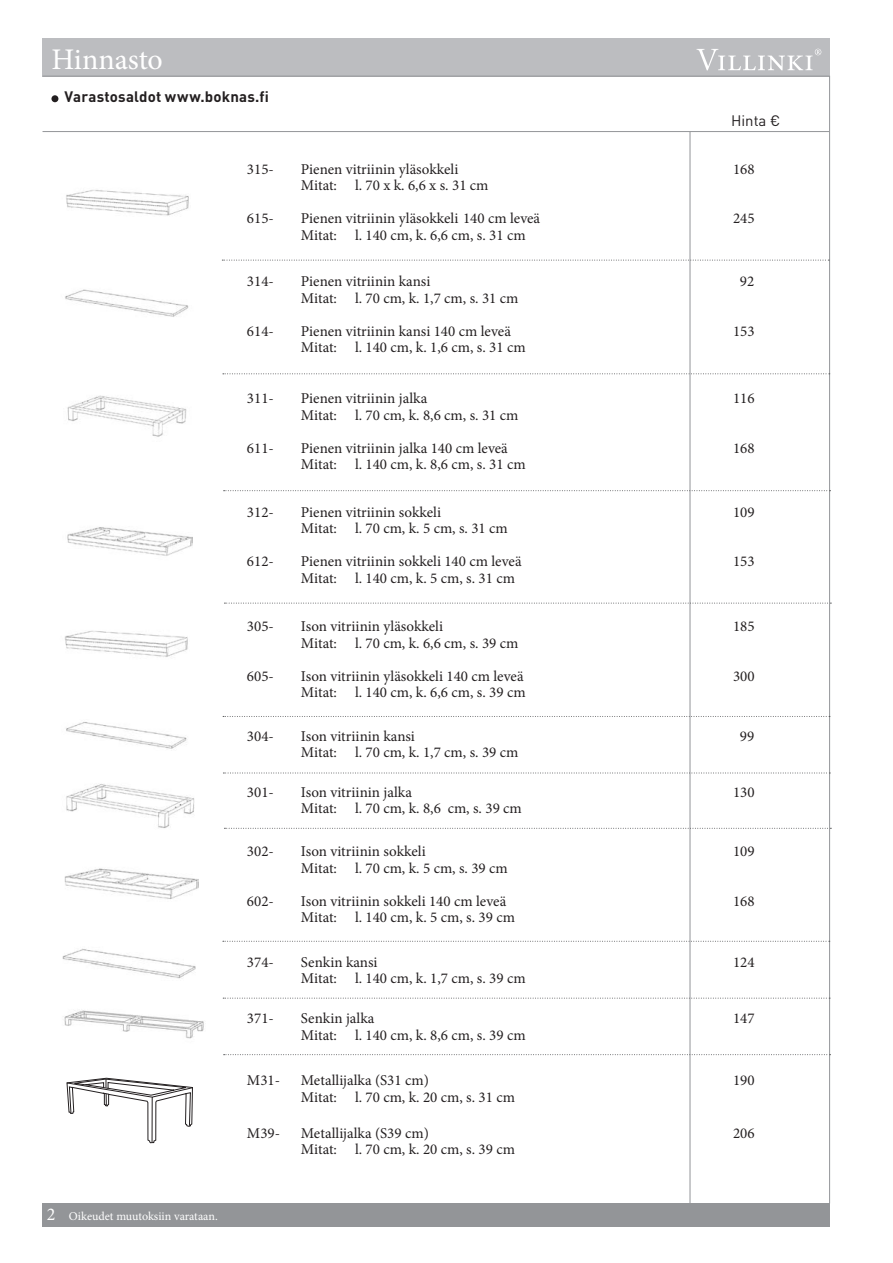
<style>
.page{position:relative;width:893px;height:1263px;background:#fff}
.page>*{position:absolute;margin:0;border:0;box-sizing:border-box;transform-origin:0 0}
.t1{font:30px "Minion Pro";color:#fff}
.t2{font:18px "Minion Pro";color:#fff}
.t3{font:15px "Minion Pro";color:#231f20}
.t4{font:700 15px "DINOT";letter-spacing:.01em;color:#231f20}
.t5{font:15px "DINOT";color:#231f20}
.t6{font:12px "Minion Pro";color:#fff}
</style>
<div class="page">
<div style="left:43px;top:38px;width:787px;height:38px;background:#bcbdc0"></div>
<div style="left:43px;top:1203px;width:787px;height:24px;background:#939598"></div>
<hr style="left:43px;top:131px;width:786px;height:1px;background:#939598">
<hr style="left:43px;top:76px;width:786px;height:1px;background:#939598">
<hr style="left:829px;top:76px;width:1px;height:1127px;background:#939598">
<div style="left:51px;top:95px;width:7px;height:7px;background:#231f20;border-radius:50%"></div>
<hr style="left:690px;top:132px;width:1px;height:1071px;background:#939598">
<svg style="left:696px;top:49px;width:125px;height:21px"></svg>
<img style="left:66px;top:190px;width:123px;height:26px">
<img style="left:65px;top:289px;width:124px;height:28px">
<svg style="left:222px;top:260px;width:607px;height:1px"></svg>
<svg style="left:223px;top:373px;width:607px;height:1px"></svg>
<img style="left:67px;top:395px;width:120px;height:42px">
<img style="left:67px;top:527px;width:126px;height:29px">
<svg style="left:224px;top:490px;width:606px;height:1px"></svg>
<img style="left:66px;top:722px;width:121px;height:27px">
<img style="left:65px;top:630px;width:123px;height:27px">
<img style="left:66px;top:784px;width:129px;height:44px">
<img style="left:64px;top:868px;width:134px;height:31px">
<img style="left:62px;top:948px;width:134px;height:31px">
<img style="left:64px;top:1010px;width:140px;height:29px">
<svg style="left:223px;top:716px;width:607px;height:1px"></svg>
<svg style="left:224px;top:603px;width:607px;height:1px"></svg>
<svg style="left:223px;top:773px;width:607px;height:1px"></svg>
<svg style="left:224px;top:828px;width:607px;height:1px"></svg>
<svg style="left:223px;top:941px;width:607px;height:1px"></svg>
<svg style="left:223px;top:998px;width:607px;height:1px"></svg>
<svg style="left:67px;top:1078px;width:126px;height:65px"></svg>
<svg style="left:224px;top:1054px;width:607px;height:1px"></svg>
<h1 class="t1" style="left:51px;top:40px;width:113px">Hinnasto</h1>
<p class="t4" style="left:65px;top:87px;width:206px">Varastosaldot www.boknas.fi</p>
<p class="t5" style="left:731px;top:111px;width:51px">Hinta €</p>
<p class="t3" style="left:247px;top:159px;width:28px">315-</p>
<p class="t3" style="left:301px;top:159px;width:159px">Pienen vitriinin yläsokkeli</p>
<p class="t3" style="left:733px;top:159px;width:23px">168</p>
<p class="t3" style="left:301px;top:175px;width:189px">Mitat: l. 70 x k. 6,6 x s. 31 cm</p>
<p class="t3" style="left:247px;top:208px;width:28px">615-</p>
<p class="t3" style="left:301px;top:208px;width:241px">Pienen vitriinin yläsokkeli 140 cm leveä</p>
<p class="t3" style="left:733px;top:208px;width:23px">245</p>
<p class="t3" style="left:301px;top:225px;width:226px">Mitat: l. 140 cm, k. 6,6 cm, s. 31 cm</p>
<p class="t3" style="left:247px;top:271px;width:28px">314-</p>
<p class="t3" style="left:301px;top:271px;width:131px">Pienen vitriinin kansi</p>
<p class="t3" style="left:740px;top:271px;width:16px">92</p>
<p class="t3" style="left:301px;top:288px;width:219px">Mitat: l. 70 cm, k. 1,7 cm, s. 31 cm</p>
<p class="t3" style="left:247px;top:321px;width:28px">614-</p>
<p class="t3" style="left:301px;top:321px;width:211px">Pienen vitriinin kansi 140 cm leveä</p>
<p class="t3" style="left:733px;top:321px;width:23px">153</p>
<p class="t3" style="left:301px;top:337px;width:226px">Mitat: l. 140 cm, k. 1,6 cm, s. 31 cm</p>
<p class="t3" style="left:247px;top:388px;width:28px">311-</p>
<p class="t3" style="left:301px;top:388px;width:128px">Pienen vitriinin jalka</p>
<p class="t3" style="left:733px;top:388px;width:23px">116</p>
<p class="t3" style="left:301px;top:405px;width:219px">Mitat: l. 70 cm, k. 8,6 cm, s. 31 cm</p>
<p class="t3" style="left:247px;top:438px;width:28px">611-</p>
<p class="t3" style="left:301px;top:438px;width:208px">Pienen vitriinin jalka 140 cm leveä</p>
<p class="t3" style="left:733px;top:438px;width:23px">168</p>
<p class="t3" style="left:301px;top:454px;width:226px">Mitat: l. 140 cm, k. 8,6 cm, s. 31 cm</p>
<p class="t3" style="left:247px;top:502px;width:28px">312-</p>
<p class="t3" style="left:301px;top:502px;width:142px">Pienen vitriinin sokkeli</p>
<p class="t3" style="left:733px;top:502px;width:23px">109</p>
<p class="t3" style="left:301px;top:519px;width:208px">Mitat: l. 70 cm, k. 5 cm, s. 31 cm</p>
<p class="t3" style="left:247px;top:552px;width:28px">612-</p>
<p class="t3" style="left:301px;top:552px;width:222px">Pienen vitriinin sokkeli 140 cm leveä</p>
<p class="t3" style="left:733px;top:552px;width:23px">153</p>
<p class="t3" style="left:301px;top:568px;width:216px">Mitat: l. 140 cm, k. 5 cm, s. 31 cm</p>
<p class="t3" style="left:247px;top:616px;width:28px">305-</p>
<p class="t3" style="left:301px;top:616px;width:144px">Ison vitriinin yläsokkeli</p>
<p class="t3" style="left:733px;top:616px;width:23px">185</p>
<p class="t3" style="left:301px;top:633px;width:219px">Mitat: l. 70 cm, k. 6,6 cm, s. 39 cm</p>
<p class="t3" style="left:247px;top:666px;width:28px">605-</p>
<p class="t3" style="left:301px;top:666px;width:224px">Ison vitriinin yläsokkeli 140 cm leveä</p>
<p class="t3" style="left:733px;top:666px;width:23px">300</p>
<p class="t3" style="left:301px;top:682px;width:226px">Mitat: l. 140 cm, k. 6,6 cm, s. 39 cm</p>
<p class="t3" style="left:247px;top:726px;width:28px">304-</p>
<p class="t3" style="left:301px;top:726px;width:116px">Ison vitriinin kansi</p>
<p class="t3" style="left:740px;top:726px;width:16px">99</p>
<p class="t3" style="left:301px;top:742px;width:219px">Mitat: l. 70 cm, k. 1,7 cm, s. 39 cm</p>
<p class="t3" style="left:247px;top:782px;width:28px">301-</p>
<p class="t3" style="left:301px;top:782px;width:112px">Ison vitriinin jalka</p>
<p class="t3" style="left:733px;top:782px;width:23px">130</p>
<p class="t3" style="left:301px;top:798px;width:222px">Mitat: l. 70 cm, k. 8,6 cm, s. 39 cm</p>
<p class="t3" style="left:247px;top:841px;width:28px">302-</p>
<p class="t3" style="left:301px;top:841px;width:126px">Ison vitriinin sokkeli</p>
<p class="t3" style="left:733px;top:841px;width:23px">109</p>
<p class="t3" style="left:301px;top:858px;width:208px">Mitat: l. 70 cm, k. 5 cm, s. 39 cm</p>
<p class="t3" style="left:247px;top:891px;width:28px">602-</p>
<p class="t3" style="left:301px;top:891px;width:207px">Ison vitriinin sokkeli 140 cm leveä</p>
<p class="t3" style="left:733px;top:891px;width:23px">168</p>
<p class="t3" style="left:301px;top:907px;width:216px">Mitat: l. 140 cm, k. 5 cm, s. 39 cm</p>
<p class="t3" style="left:247px;top:952px;width:28px">374-</p>
<p class="t3" style="left:301px;top:952px;width:78px">Senkin kansi</p>
<p class="t3" style="left:733px;top:952px;width:23px">124</p>
<p class="t3" style="left:301px;top:968px;width:226px">Mitat: l. 140 cm, k. 1,7 cm, s. 39 cm</p>
<p class="t3" style="left:247px;top:1008px;width:28px">371-</p>
<p class="t3" style="left:301px;top:1008px;width:75px">Senkin jalka</p>
<p class="t3" style="left:733px;top:1008px;width:23px">147</p>
<p class="t3" style="left:301px;top:1025px;width:226px">Mitat: l. 140 cm, k. 8,6 cm, s. 39 cm</p>
<p class="t2" style="left:47px;top:1202px;width:10px">2</p>
<p class="t6" style="left:69px;top:1208px;width:150px">Oikeudet muutoksiin varataan.</p>
<p class="t3" style="left:247px;top:1071px;width:35px">M31-</p>
<p class="t3" style="left:301px;top:1071px;width:129px">Metallijalka (S31 cm)</p>
<p class="t3" style="left:733px;top:1071px;width:23px">190</p>
<p class="t3" style="left:301px;top:1087px;width:216px">Mitat: l. 70 cm, k. 20 cm, s. 31 cm</p>
<p class="t3" style="left:247px;top:1123px;width:35px">M39-</p>
<p class="t3" style="left:301px;top:1123px;width:129px">Metallijalka (S39 cm)</p>
<p class="t3" style="left:733px;top:1123px;width:23px">206</p>
<p class="t3" style="left:301px;top:1139px;width:216px">Mitat: l. 70 cm, k. 20 cm, s. 39 cm</p>
</div>
